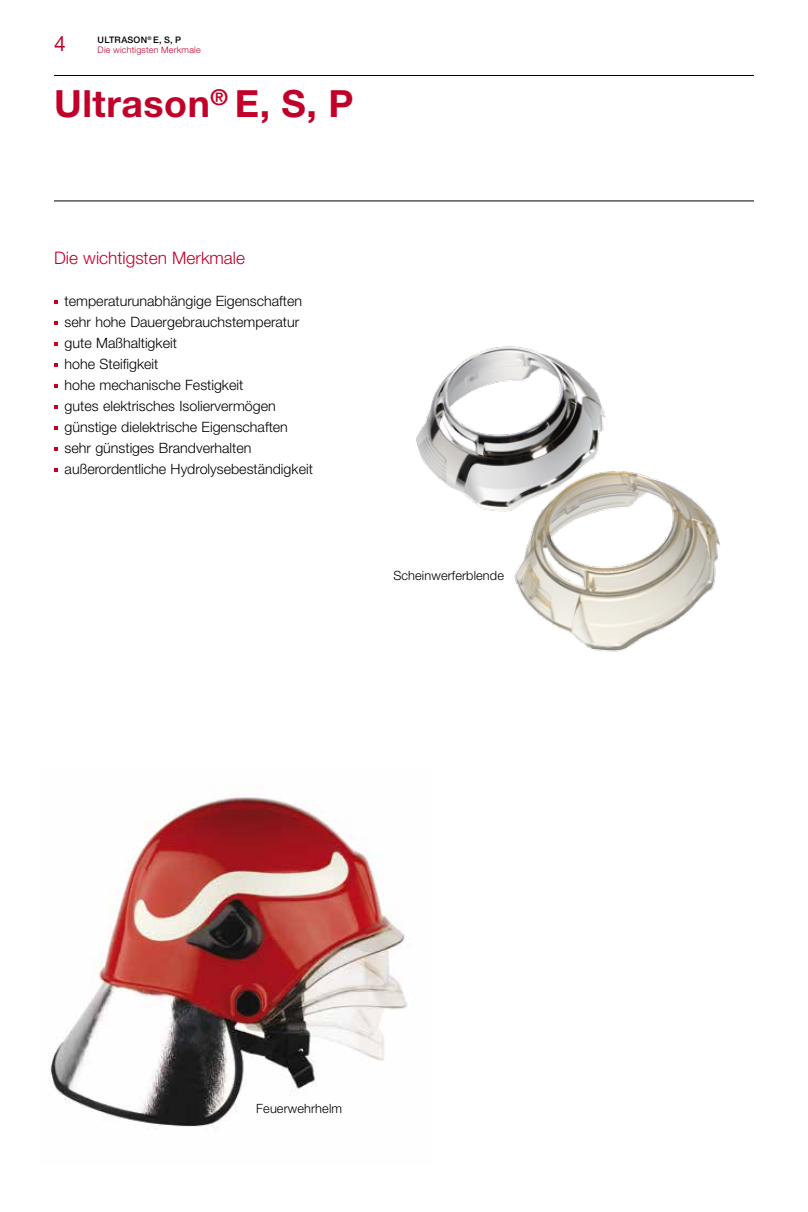
<style>
.page{position:relative;width:808px;height:1212px;background:#fff}
.page>*{position:absolute;margin:0;border:0;box-sizing:border-box;transform-origin:0 0}
.t1{font:700 37.5px "Helvetica Neue LT Pro";letter-spacing:.015em;color:#c1002a}
.t2{font:21px "Helvetica Neue LT Pro";color:#c1002a}
.t3{font:300 17.25px "Helvetica Neue LT Pro";color:#c1002a}
.t4{font:300 14.25px/21px "Helvetica Neue LT Pro";color:#000}
.t5{font:300 12.75px "Helvetica Neue LT Pro";letter-spacing:.01em;color:#000}
.t6{font:300 9px/10.5px "Helvetica Neue LT Pro";letter-spacing:.025em;color:#c1002a}
.s1{font-weight:500;color:#000}
</style>
<div class="page">
<svg style="left:54px;top:300px;width:4px;height:4px"></svg>
<svg style="left:54px;top:321px;width:4px;height:4px"></svg>
<svg style="left:54px;top:342px;width:4px;height:4px"></svg>
<svg style="left:54px;top:363px;width:4px;height:4px"></svg>
<svg style="left:54px;top:384px;width:4px;height:4px"></svg>
<svg style="left:54px;top:405px;width:4px;height:4px"></svg>
<svg style="left:54px;top:426px;width:4px;height:4px"></svg>
<svg style="left:54px;top:447px;width:4px;height:4px"></svg>
<svg style="left:54px;top:468px;width:4px;height:4px"></svg>
<img style="left:49px;top:794px;width:359px;height:335px">
<hr style="left:54px;top:75px;width:700px;height:1px;background:#000">
<img style="left:416px;top:346px;width:304px;height:306px">
<hr style="left:54px;top:201px;width:700px;height:1px;background:#000">
<h2 class="t2" style="left:54px;top:31px;width:13px">4</h2>
<p class="t6" style="left:98px;top:34px;width:105px"><span class="s1">ULTRASON</span><sup>®</sup> <span class="s1">E, S, P<br></span>Die wichtigsten Merkmale</p>
<h1 class="t1" style="left:54px;top:80px;width:301px">Ultrason<sup>®</sup> E, S, P</h1>
<p class="t3" style="left:54px;top:247px;width:193px">Die wichtigsten Merkmale</p>
<p class="t4" style="left:65px;top:290px;width:250px">temperaturunabhängige Eigenschaften sehr hohe Dauergebrauchstemperatur gute Maßhaltigkeit<br>hohe Steifigkeit<br>hohe mechanische Festigkeit<br>gutes elektrisches Isoliervermögen günstige dielektrische Eigenschaften sehr günstiges Brandverhalten außerordentliche Hydrolysebeständigkeit</p>
<p class="t5" style="left:393px;top:568px;width:112px">Scheinwerferblende</p>
<p class="t5" style="left:256px;top:1101px;width:87px">Feuerwehrhelm</p>
</div>
